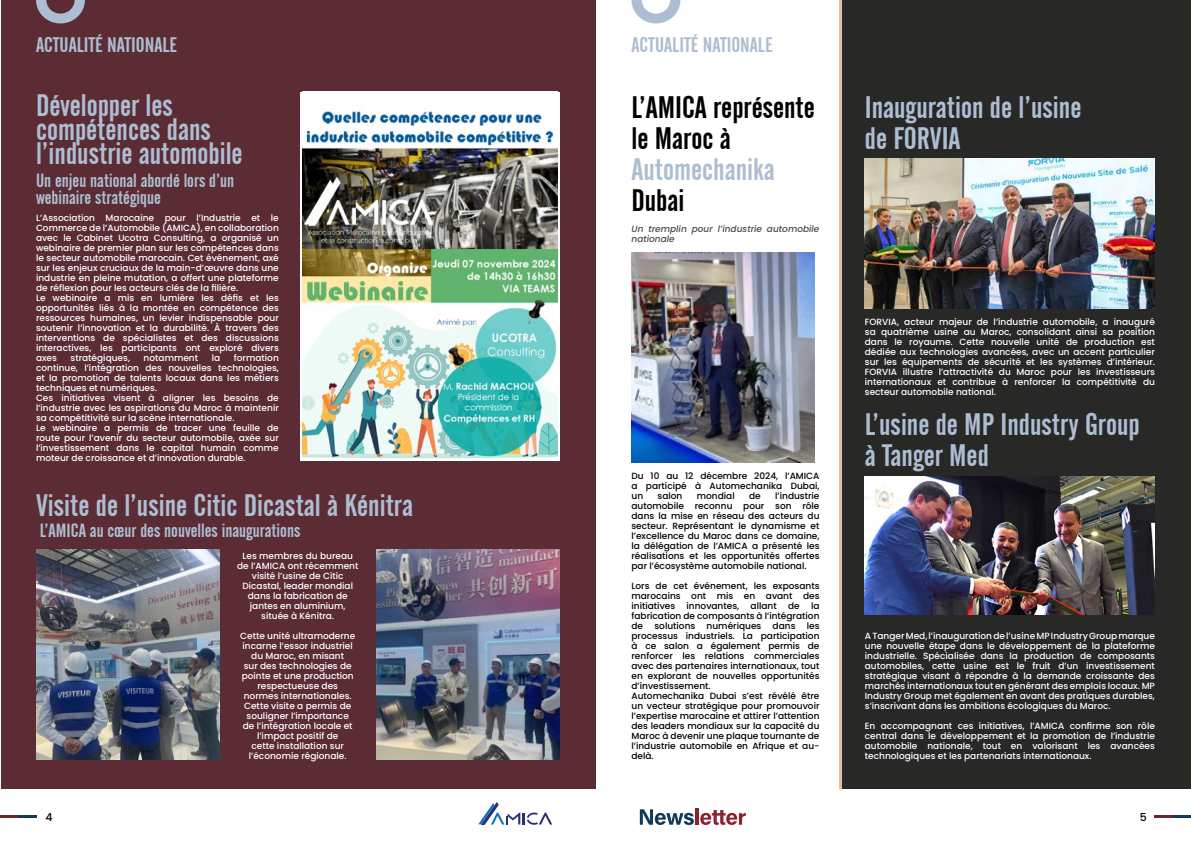
<style>
.page{position:relative;width:1191px;height:842px;background:#fff}
.page>*{position:absolute;margin:0;border:0;box-sizing:border-box;transform-origin:0 0}
.t1{font:31px/24px "Alternate Gothic No 2 BT";color:#adbed2}
.t2{font:31px/31px "Alternate Gothic No 2 BT";color:#000}
.t3{font:21px "Alternate Gothic No 2 BT";color:#adbed2}
.t4{font:19px/17px "Alternate Gothic No 2 BT";color:#adbed2}
.t5{font:500 11px "Poppins";color:#000}
.t6{font:500 9px/10px "Poppins";color:#fff;text-align:justify}
.t7{font:500 9px/10px "Poppins";color:#000;text-align:justify}
.t8{font:italic 500 9px/10px "Poppins";color:#4a4a48}
</style>
<div class="page">
<svg style="left:640px;top:809px;width:54px;height:16px"></svg>
<hr style="left:695px;top:808px;width:3px;height:17px;background:#8b2230">
<svg style="left:700px;top:810px;width:46px;height:15px"></svg>
<svg style="left:478px;top:802px;width:74px;height:23px"></svg>
<hr style="left:18px;top:815px;width:19px;height:3px;background:#103b58">
<hr style="left:0;top:815px;width:18px;height:3px;background:#6a272c">
<hr style="left:1172px;top:815px;width:19px;height:3px;background:#103b58">
<hr style="left:1153px;top:815px;width:19px;height:3px;background:#6a272c">
<div style="left:1px;top:0;width:594px;height:789px;background:#5b2c34"></div>
<svg style="left:36px;top:0;width:49px;height:23px"></svg>
<svg style="left:631px;top:0;width:49px;height:23px"></svg>
<img style="left:302px;top:92px;width:256px;height:369px">
<img style="left:36px;top:550px;width:183px;height:209px">
<img style="left:376px;top:550px;width:183px;height:209px">
<img style="left:631px;top:253px;width:183px;height:209px">
<div style="left:842px;top:0;width:349px;height:789px;background:#282827"></div>
<hr style="left:839px;top:0;width:3px;height:789px;background:#e1bfa4">
<img style="left:865px;top:158px;width:290px;height:151px">
<img style="left:865px;top:476px;width:290px;height:139px">
<h2 class="t3" style="left:36px;top:33px;width:143px">ACTUALITÉ NATIONALE</h2>
<h2 class="t3" style="left:631px;top:33px;width:143px">ACTUALITÉ NATIONALE</h2>
<h1 class="t1" style="left:36px;top:93px;width:208px">Développer les compétences dans l’industrie automobile</h1>
<h3 class="t4" style="left:36px;top:172px;width:200px">Un enjeu national abordé lors d’un webinaire stratégique</h3>
<p class="t6" style="left:36px;top:213px;width:244px;text-align:left">L’Association Marocaine pour l’Industrie et le Commerce de l’Automobile (AMICA), en collaboration avec le Cabinet Ucotra Consulting, a organisé un webinaire de premier plan sur les compétences dans le secteur automobile marocain. Cet événement, axé sur les enjeux cruciaux de la main-d’œuvre dans une industrie en pleine mutation, a offert une plateforme de réflexion pour les acteurs clés de la filière.<br>Le webinaire a mis en lumière les défis et les opportunités liés à la montée en compétence des ressources humaines, un levier indispensable pour soutenir l’innovation et la durabilité. À travers des interventions de spécialistes et des discussions interactives, les participants ont exploré divers axes</p>
<p class="t6" style="left:71px;top:353px;width:61px">stratégiques,</p>
<p class="t6" style="left:144px;top:353px;width:56px">notamment</p>
<p class="t6" style="left:212px;top:353px;width:10px">la</p>
<p class="t6" style="left:36px;top:353px;width:244px;text-align:left;text-indent:198px">formation continue, l’intégration des nouvelles technologies, et la promotion de talents locaux dans les métiers techniques et numériques.<br>Ces initiatives visent à aligner les besoins de l’industrie avec les aspirations du Maroc à maintenir sa compétitivité sur la scène internationale.<br>Le webinaire a permis de tracer une feuille de route pour l’avenir du secteur automobile, axée sur l’investissement dans le capital humain comme moteur de croissance et d’innovation durable.</p>
<h1 class="t1" style="left:36px;top:493px;width:378px">Visite de l’usine Citic Dicastal à Kénitra</h1>
<h3 class="t4" style="left:40px;top:522px;width:262px">L’AMICA au cœur des nouvelles inaugurations</h3>
<p class="t6" style="left:237px;top:551px;width:123px;text-align:center">Les membres du bureau de l’AMICA ont récemment visité l’usine de Citic<br>Dicastal, leader mondial dans la fabrication de jantes en aluminium, située à Kénitra.</p>
<p class="t6" style="left:240px;top:631px;width:117px;text-align:center">Cette unité ultramoderne incarne l’essor industriel du Maroc, en misant<br>sur des technologies de pointe et une production respectueuse des normes internationales.<br>Cette visite a permis de souligner l’importance de l’intégration locale et l’impact positif de<br>cette installation sur l’économie régionale.</p>
<h1 class="t2" style="left:631px;top:92px;width:185px">L’AMICA représente le Maroc à</h1>
<h1 class="t1" style="left:631px;top:158px;width:145px">Automechanika</h1>
<h1 class="t2" style="left:631px;top:185px;width:54px">Dubai</h1>
<p class="t8" style="left:631px;top:224px;width:189px">Un tremplin pour l’industrie automobile nationale</p>
<p class="t7" style="left:631px;top:471px;width:189px">Du 10 au 12 décembre 2024, l’AMICA a participé à Automechanika Dubai, un</p>
<p class="t7" style="left:631px;top:491px;width:189px;text-indent:144px">l’industrie automobile reconnu pour son rôle dans la mise en réseau des acteurs du secteur. Représentant le dynamisme et l’excellence du Maroc dans ce domaine, la délégation de l’AMICA a présenté les réalisations et les opportunités offertes par l’écosystème automobile national.</p>
<p class="t7" style="left:631px;top:581px;width:189px">Lors de cet événement, les exposants marocains ont mis en avant des initiatives</p>
<p class="t7" style="left:657px;top:491px;width:26px">salon</p>
<p class="t7" style="left:697px;top:491px;width:39px">mondial</p>
<p class="t7" style="left:749px;top:491px;width:13px">de</p>
<p class="t7" style="left:686px;top:601px;width:54px">innovantes,</p>
<p class="t7" style="left:750px;top:601px;width:28px">allant</p>
<p class="t7" style="left:788px;top:601px;width:13px">de</p>
<p class="t7" style="left:631px;top:601px;width:189px;text-indent:179px">la fabrication de composants à l’intégration de</p>
<p class="t7" style="left:654px;top:621px;width:42px">solutions</p>
<p class="t7" style="left:706px;top:621px;width:56px">numériques</p>
<p class="t7" style="left:772px;top:621px;width:24px">dans</p>
<p class="t7" style="left:631px;top:621px;width:189px;text-align:left;text-indent:175px">les processus industriels. La participation à ce salon a également permis de renforcer les relations commerciales avec des partenaires internationaux, tout en explorant de nouvelles opportunités d’investissement.<br>Automechanika Dubai s’est révélé être un vecteur stratégique pour promouvoir l’expertise marocaine et attirer l’attention des leaders mondiaux sur la capacité du Maroc à devenir une plaque tournante de l’industrie automobile en Afrique et au&shy;delà.</p>
<h1 class="t1" style="left:865px;top:92px;width:218px;line-height:31px">Inauguration de l’usine de FORVIA</h1>
<p class="t6" style="left:865px;top:317px;width:292px">FORVIA, acteur majeur de l’industrie automobile, a inauguré sa quatrième usine au Maroc, consolidant ainsi sa position dans le royaume. Cette nouvelle unité de production est dédiée aux technologies avancées, avec un accent particulier sur les équipements de sécurité et les systèmes d’intérieur.<br>FORVIA illustre l’attractivité du Maroc pour les investisseurs internationaux et contribue à renforcer la compétitivité du secteur automobile national.</p>
<h1 class="t1" style="left:865px;top:409px;width:276px;line-height:31px">L’usine de MP Industry Group à Tanger Med</h1>
<p class="t6" style="left:865px;top:631px;width:291px">A Tanger Med, l’inauguration de l’usine MP Industry Group marque une nouvelle étape dans le développement de la plateforme industrielle. Spécialisée dans la production de composants automobiles, cette usine est le fruit d’un investissement stratégique visant à répondre à la demande croissante des marchés internationaux tout en générant des emplois locaux. MP Industry Group met également en avant des pratiques durables, s’inscrivant dans les ambitions écologiques du Maroc.</p>
<p class="t6" style="left:865px;top:721px;width:291px">En accompagnant ces initiatives, l’AMICA confirme son rôle central dans le développement et la promotion de l’industrie automobile nationale, tout en valorisant les avancées technologiques et les partenariats internationaux.</p>
<p class="t5" style="left:45px;top:811px;width:9px">4</p>
<p class="t5" style="left:1139px;top:811px;width:9px">5</p>
</div>
